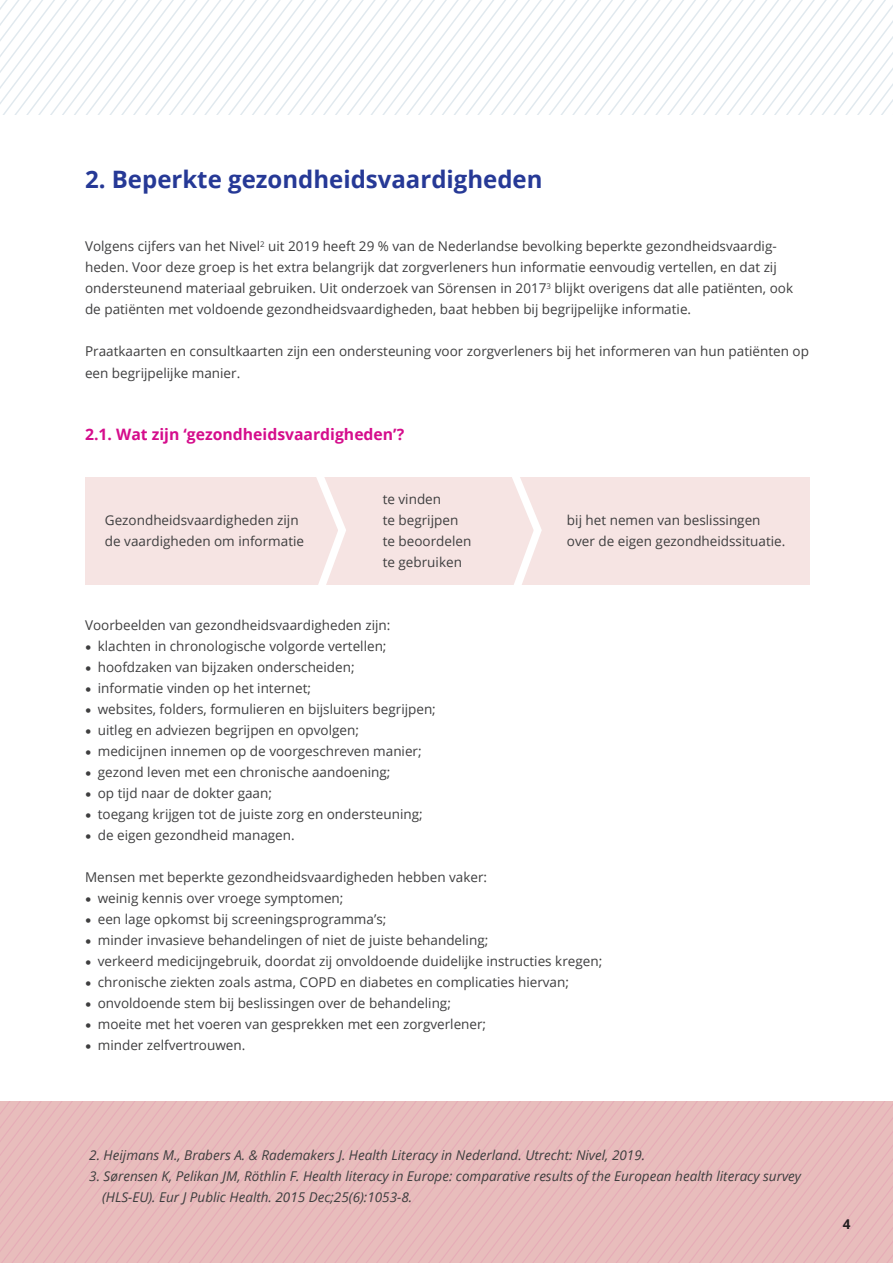
<style>
.page{position:relative;width:893px;height:1263px;background:#fff}
.page>*{position:absolute;margin:0;border:0;box-sizing:border-box;transform-origin:0 0}
.t1{font:700 24px "Open Sans";color:#263996}
.t2{font:700 15.75px "Open Sans";color:#d50d8c}
.t3{font:13.5px/21px "Open Sans";color:#3e3e3f}
.t4{font:italic 13.5px/21px "Open Sans";color:#3e3e3f}
.t5{font:700 13.5px "Open Sans";color:#231f20}
.s1{font-family:"Arial";font-size:18px}
</style>
<div class="page">
<div style="left:85px;top:478px;width:724px;height:107px;background:#f6e4e3"></div>
<svg style="left:0;top:0;width:893px;height:115px"></svg>
<svg style="left:0;top:1101px;width:893px;height:162px;background:#e7babb"></svg>
<svg style="left:308px;top:477px;width:42px;height:108px"></svg>
<svg style="left:504px;top:477px;width:42px;height:108px"></svg>
<h1 class="t1" style="left:85px;top:163px;width:459px">2. Beperkte gezondheidsvaardigheden</h1>
<p class="t3" style="left:85px;top:236px;width:710px">Volgens cijfers van het Nivel<sup>2</sup> uit 2019 heeft 29 % van de Nederlandse bevolking beperkte gezondheidsvaardig&shy;heden. Voor deze groep is het extra belangrijk dat zorgverleners hun informatie eenvoudig vertellen, en dat zij ondersteunend materiaal gebruiken. Uit onderzoek van Sörensen in 2017<sup>3</sup> blijkt overigens dat alle patiënten, ook de patiënten met voldoende gezondheidsvaardigheden, baat hebben bij begrijpelijke informatie.</p>
<p class="t3" style="left:85px;top:341px;width:725px">Praatkaarten en consultkaarten zijn een ondersteuning voor zorgverleners bij het informeren van hun patiënten op een begrijpelijke manier.</p>
<p class="t2" style="left:85px;top:424px;width:321px">2.1. Wat zijn ‘gezondheidsvaardigheden’?</p>
<p class="t3" style="left:105px;top:509px;width:201px">Gezondheidsvaardigheden zijn de vaardigheden om informatie</p>
<p class="t3" style="left:383px;top:488px;width:90px">te vinden<br>te begrijpen te beoordelen te gebruiken</p>
<p class="t3" style="left:567px;top:509px;width:220px">bij het nemen van beslissingen over de eigen gezondheidssituatie.</p>
<p class="t3" style="left:85px;top:614px;width:307px">Voorbeelden van gezondheidsvaardigheden zijn:</p>
<p class="t3" style="left:85px;top:635px;width:303px"><span class="s1">•</span> klachten in chronologische volgorde vertellen;</p>
<p class="t3" style="left:85px;top:656px;width:271px"><span class="s1">•</span> hoofdzaken van bijzaken onderscheiden;</p>
<p class="t3" style="left:85px;top:677px;width:227px"><span class="s1">•</span> informatie vinden op het internet;</p>
<p class="t3" style="left:85px;top:698px;width:352px"><span class="s1">•</span> websites, folders, formulieren en bijsluiters begrijpen;</p>
<p class="t3" style="left:85px;top:719px;width:275px"><span class="s1">•</span> uitleg en adviezen begrijpen en opvolgen;</p>
<p class="t3" style="left:85px;top:740px;width:338px"><span class="s1">•</span> medicijnen innemen op de voorgeschreven manier;</p>
<p class="t3" style="left:85px;top:761px;width:307px"><span class="s1">•</span> gezond leven met een chronische aandoening;</p>
<p class="t3" style="left:85px;top:782px;width:188px"><span class="s1">•</span> op tijd naar de dokter gaan;</p>
<p class="t3" style="left:85px;top:803px;width:339px"><span class="s1">•</span> toegang krijgen tot de juiste zorg en ondersteuning;</p>
<p class="t3" style="left:85px;top:824px;width:211px"><span class="s1">•</span> de eigen gezondheid managen.</p>
<p class="t3" style="left:85px;top:866px;width:404px">Mensen met beperkte gezondheidsvaardigheden hebben vaker:</p>
<p class="t3" style="left:85px;top:887px;width:260px"><span class="s1">•</span> weinig kennis over vroege symptomen;</p>
<p class="t3" style="left:85px;top:908px;width:303px"><span class="s1">•</span> een lage opkomst bij screeningsprogramma’s;</p>
<p class="t3" style="left:85px;top:929px;width:405px"><span class="s1">•</span> minder invasieve behandelingen of niet de juiste behandeling;</p>
<p class="t3" style="left:85px;top:950px;width:519px"><span class="s1">•</span> verkeerd medicijngebruik, doordat zij onvoldoende duidelijke instructies kregen;</p>
<p class="t3" style="left:85px;top:971px;width:485px"><span class="s1">•</span> chronische ziekten zoals astma, COPD en diabetes en complicaties hiervan;</p>
<p class="t3" style="left:85px;top:992px;width:367px"><span class="s1">•</span> onvoldoende stem bij beslissingen over de behandeling;</p>
<p class="t3" style="left:85px;top:1013px;width:403px"><span class="s1">•</span> moeite met het voeren van gesprekken met een zorgverlener;</p>
<p class="t3" style="left:85px;top:1034px;width:162px"><span class="s1">•</span> minder zelfvertrouwen.</p>
<p class="t4" style="left:89px;top:1144px;width:557px">2. Heijmans M., Brabers A. &amp; Rademakers J. Health Literacy in Nederland. Utrecht: Nivel, 2019.</p>
<p class="t4" style="left:102px;top:1165px;width:701px;text-indent:-13px">3. Sørensen K, Pelikan JM, Röthlin F. Health literacy in Europe: comparative results of the European health literacy survey (HLS-EU). Eur J Public Health. 2015 Dec;25(6):1053-8.</p>
<p class="t5" style="left:843px;top:1214px;width:9px">4</p>
</div>
